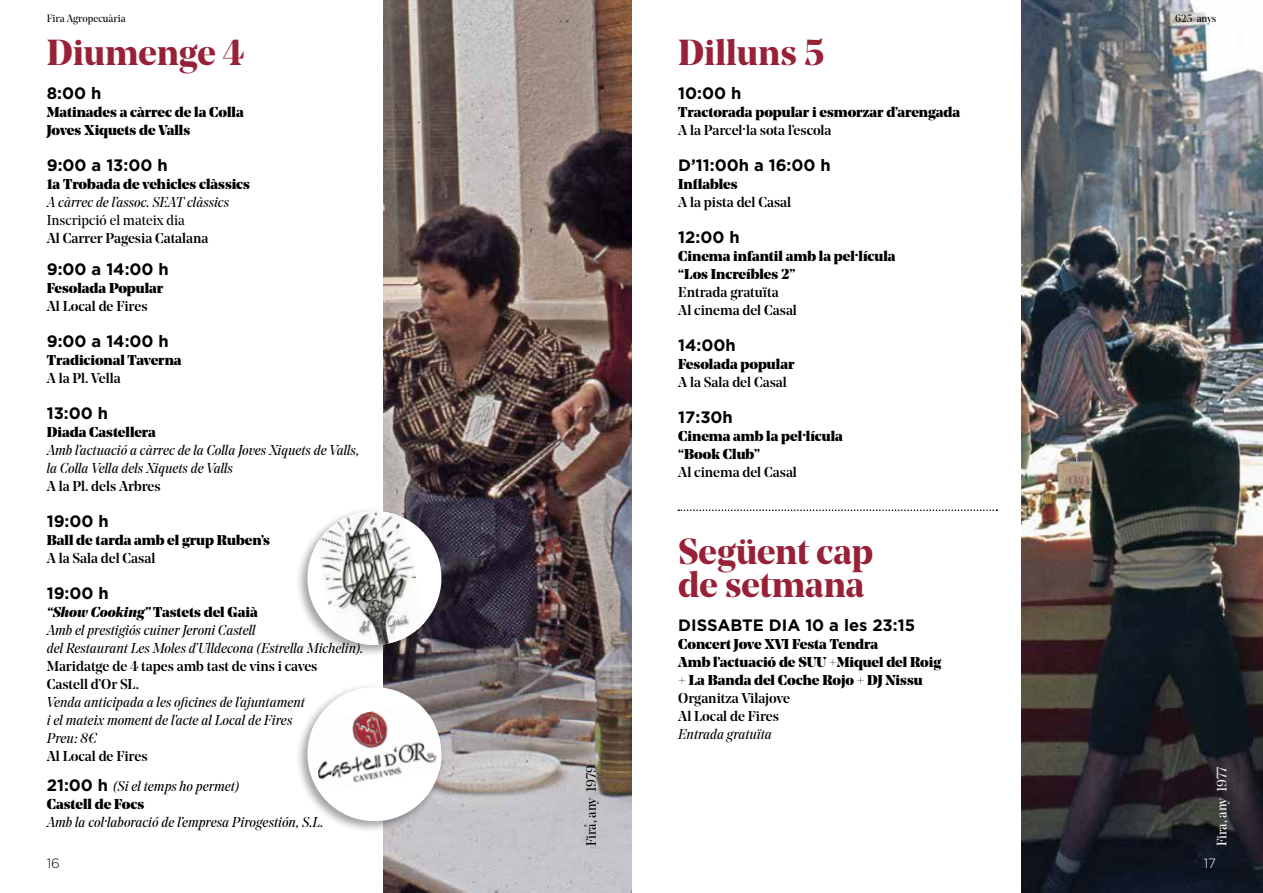
<style>
.page{position:relative;width:1263px;height:893px;background:#fff}
.page>*{position:absolute;margin:0;border:0;box-sizing:border-box;transform-origin:0 0}
.t1{font:700 36px/33px "Noe Display";color:#972137}
.t2{font:700 16.5px "Gotham";color:#000}
.t3{font:italic 14.25px/18px "Noe Display";color:#000}
.t4{font:900 14.25px/18px "Noe Display";color:#000}
.t5{font:500 14.25px/18px "Noe Display";color:#000}
.t6{font:14.25px "Noe Display";color:#000}
.t7{font:13.5px "Noe Display";letter-spacing:-.005em;color:#000}
.t8{font:13.5px "Noe Display";letter-spacing:-.005em;color:#fff}
.t9{font:300 13.5px "Gotham";color:#000}
.t10{font:300 13.5px "Gotham";color:#fff}
.t11{font:10.5px "Noe Display";color:#000}
.s1{font-weight:900}
.s2{font-weight:900;font-style:normal}
.s3{font-weight:500;font-style:normal}
.s4{font-family:"Gotham";font-weight:700;font-style:normal;font-size:16.5px}
</style>
<div class="page">
<img style="left:384px;top:0;width:247px;height:893px">
<img style="left:1022px;top:0;width:241px;height:893px">
<svg style="left:678px;top:509px;width:319px;height:2px"></svg>
<div style="left:295px;top:507px;width:150px;height:150px;background:#000;opacity:.37"></div>
<svg style="left:302px;top:505px;width:145px;height:146px"></svg>
<img style="left:316px;top:511px;width:109px;height:137px">
<div style="left:295px;top:683px;width:150px;height:151px;background:#000;opacity:.37"></div>
<svg style="left:302px;top:681px;width:145px;height:146px"></svg>
<img style="left:310px;top:703px;width:131px;height:90px">
<p class="t11" style="left:47px;top:11px;width:80px">Fira Agropecuària</p>
<p class="t11" style="left:1175px;top:11px;width:42px">625 anys</p>
<h1 class="t1" style="left:47px;top:35px;width:199px">Diumenge 4</h1>
<h1 class="t1" style="left:678px;top:35px;width:148px">Dilluns 5</h1>
<p class="t2" style="left:47px;top:84px;width:56px">8:00 h</p>
<p class="t4" style="left:47px;top:103px;width:198px">Matinades a càrrec de la Colla<br>Joves Xiquets de Valls</p>
<p class="t2" style="left:47px;top:156px;width:122px">9:00 a 13:00 h</p>
<p class="t4" style="left:47px;top:175px;width:205px">1a Trobada de vehicles clàssics</p>
<p class="t3" style="left:47px;top:193px;width:184px">A càrrec de l’assoc. SEAT clàssics</p>
<p class="t6" style="left:47px;top:211px;width:139px">Inscripció el mateix dia</p>
<p class="t5" style="left:47px;top:229px;width:163px">Al Carrer Pagesia Catalana</p>
<p class="t2" style="left:47px;top:259px;width:124px">9:00 a 14:00 h</p>
<p class="t4" style="left:47px;top:278px;width:118px">Fesolada Popular</p>
<p class="t5" style="left:47px;top:296px;width:102px">Al Local de Fires</p>
<p class="t2" style="left:47px;top:331px;width:124px">9:00 a 14:00 h</p>
<p class="t4" style="left:47px;top:350px;width:136px">Tradicional Taverna</p>
<p class="t5" style="left:47px;top:368px;width:76px">A la Pl. Vella</p>
<p class="t2" style="left:47px;top:403px;width:63px">13:00 h</p>
<p class="t4" style="left:47px;top:422px;width:111px">Diada Castellera</p>
<p class="t3" style="left:47px;top:441px;width:314px">Amb l’actuació a càrrec de la Colla Joves Xiquets de Valls, la Colla Vella dels Xiquets de Valls</p>
<p class="t5" style="left:47px;top:476px;width:115px">A la Pl. dels Arbres</p>
<p class="t2" style="left:47px;top:511px;width:64px">19:00 h</p>
<p class="t4" style="left:47px;top:530px;width:225px">Ball de tarda amb el grup Ruben’s</p>
<p class="t5" style="left:47px;top:548px;width:110px">A la Sala del Casal</p>
<p class="t2" style="left:47px;top:583px;width:64px">19:00 h</p>
<p class="t3" style="left:47px;top:603px;width:318px"><span class="s1">“Show Cooking”</span> <span class="s2">Tastets del Gaià<br></span>Amb el prestigiós cuiner Jeroni Castell<br>del Restaurant Les Moles d’Ulldecona (Estrella Michelin).</p>
<p class="t5" style="left:47px;top:656px;width:272px">Maridatge de 4 tapes amb tast de vins i caves<br>Castell d’Or SL.</p>
<p class="t3" style="left:47px;top:693px;width:260px">Venda anticipada a les oficines de l’ajuntament i el mateix moment de l’acte al Local de Fires<br>Preu: 8€</p>
<p class="t3" style="left:47px;top:741px;width:194px;line-height:30px"><span class="s3">Al Local de Fires<br></span><span class="s4">21:00 h</span> (Si el temps ho permet)</p>
<p class="t4" style="left:47px;top:794px;width:99px">Castell de Focs</p>
<p class="t3" style="left:47px;top:813px;width:278px">Amb la col·laboració de l’empresa Pirogestión, S.L.</p>
<p class="t2" style="left:678px;top:84px;width:65px">10:00 h</p>
<p class="t4" style="left:678px;top:103px;width:283px">Tractorada popular i esmorzar d’arengada</p>
<p class="t5" style="left:678px;top:121px;width:155px">A la Parcel·la sota l’escola</p>
<p class="t2" style="left:678px;top:156px;width:154px">D’11:00h a 16:00 h</p>
<p class="t4" style="left:678px;top:175px;width:61px">Inflables</p>
<p class="t5" style="left:678px;top:193px;width:114px">A la pista del Casal</p>
<p class="t2" style="left:678px;top:228px;width:63px">12:00 h</p>
<p class="t4" style="left:678px;top:247px;width:219px">Cinema infantil amb la pel·lícula “Los Increíbles 2”</p>
<p class="t5" style="left:678px;top:283px;width:120px">Entrada gratuïta<br>Al cinema del Casal</p>
<p class="t2" style="left:678px;top:336px;width:59px">14:00h</p>
<p class="t4" style="left:678px;top:355px;width:118px">Fesolada popular</p>
<p class="t5" style="left:678px;top:373px;width:110px">A la Sala del Casal</p>
<p class="t2" style="left:678px;top:408px;width:56px">17:30h</p>
<p class="t4" style="left:678px;top:427px;width:166px">Cinema amb la pel·lícula “Book Club”</p>
<p class="t5" style="left:678px;top:463px;width:120px">Al cinema del Casal</p>
<h1 class="t1" style="left:678px;top:534px;width:196px">Següent cap de setmana</h1>
<p class="t2" style="left:678px;top:616px;width:238px">DISSABTE DIA 10 a les 23:15</p>
<p class="t4" style="left:678px;top:635px;width:264px">Concert Jove XVI Festa Tendra<br>Amb l’actuació de SUU +Miquel del Roig + La Banda del Coche Rojo + DJ Nissu</p>
<p class="t5" style="left:678px;top:689px;width:113px">Organitza Vilajove<br>Al Local de Fires</p>
<p class="t3" style="left:678px;top:725px;width:95px">Entrada gratuïta</p>
<p class="t7" style="left:583px;top:846px;width:82px;rotate:-90deg">Fira, any 1979</p>
<p class="t8" style="left:1213px;top:846px;width:81px;rotate:-90deg">Fira, any 1977</p>
<p class="t9" style="left:47px;top:855px;width:15px">16</p>
<p class="t10" style="left:1204px;top:855px;width:14px">17</p>
</div>
